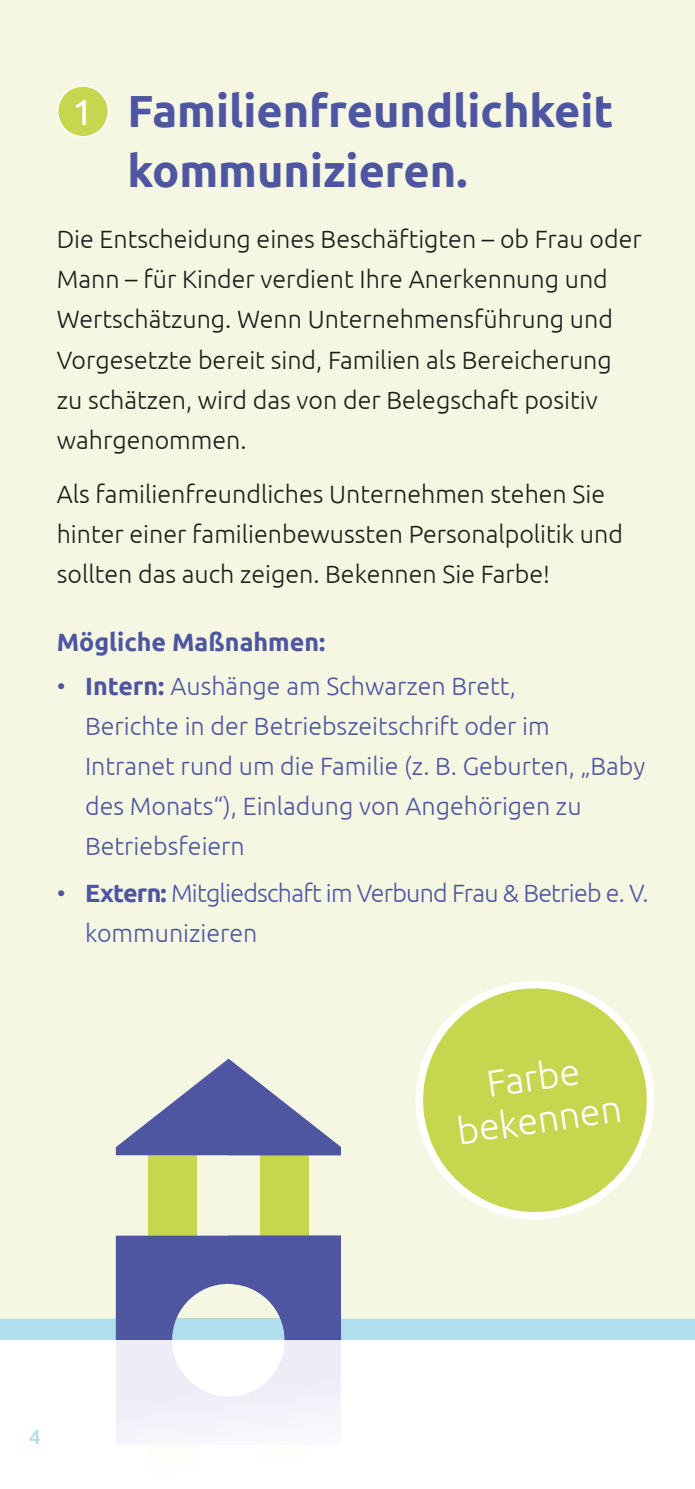
<style>
.page{position:relative;width:695px;height:1489px;background:#fff}
.page>*{position:absolute;margin:0;border:0;box-sizing:border-box;transform-origin:0 0}
.t1{font:700 45px/60px "Ubuntu";color:#4e56a2}
.t2{font:300 37.5px/42.5px "Ubuntu";color:#fff;text-align:center}
.t3{font:36.25px "Ubuntu";color:#fff}
.t4{font:300 25px/40px "Ubuntu";color:#1d1d1b}
.t5{font:300 25px/40px "Ubuntu";color:#4e56a2}
.t6{font:300 25px/40px "Ubuntu";letter-spacing:-.03em;color:#4e56a2}
.t7{font:700 25px "Ubuntu";color:#4e56a2}
.t8{font:20px "Arial";color:#b1deec}
.s1{font-weight:700}
</style>
<div class="page">
<div style="left:0;top:1318px;width:694px;height:21px;background:#b1deec"></div>
<div style="left:0;top:0;width:694px;height:1318px;background:#f5f7e3"></div>
<svg style="left:407px;top:972px;width:255px;height:255px;background:#dae38c"></svg>
<svg style="left:57px;top:85px;width:52px;height:53px;background:#d6e07f"></svg>
<div style="left:148px;top:1147px;width:48px;height:96px;background:#c7d64f"></div>
<div style="left:260px;top:1147px;width:49px;height:96px;background:#c7d64f"></div>
<svg style="left:116px;top:1058px;width:225px;height:97px;background:#9ba0c0"></svg>
<svg style="left:116px;top:1235px;width:225px;height:203px"></svg>
<h3 class="t3" style="left:72px;top:90px;width:22px">1</h3>
<h1 class="t1" style="left:128px;top:80px;width:487px">Familienfreundlichkeit kommunizieren.</h1>
<p class="t4" style="left:57px;top:219px;width:586px">Die Entscheidung eines Beschäftigten – ob Frau oder Mann – für Kinder verdient Ihre Anerkennung und Wertschätzung. Wenn Unternehmensführung und Vorgesetzte bereit sind, Familien als Bereicherung zu schätzen, wird das von der Belegschaft positiv wahrgenommen.</p>
<p class="t4" style="left:57px;top:473px;width:567px">Als familienfreundliches Unternehmen stehen Sie hinter einer familienbewussten Personalpolitik und sollten das auch zeigen. Bekennen Sie Farbe!</p>
<p class="t7" style="left:57px;top:627px;width:270px">Mögliche Maßnahmen:</p>
<p class="t5" style="left:85px;top:665px;width:561px;text-indent:-28px">• <span class="s1">Intern:</span> Aushänge am Schwarzen Brett,<br>Berichte in der Betriebszeitschrift oder im Intranet rund um die Familie (z. B. Geburten, „Baby des Monats“), Einladung von Angehörigen zu Betriebsfeiern</p>
<p class="t6" style="left:85px;top:872px;width:565px;text-indent:-28px">• <span class="s1">Extern:</span> Mitgliedschaft im Verbund Frau &amp; Betrieb e. V. kommunizieren</p>
<h2 class="t2" style="left:448px;top:1067px;width:167px;rotate:-8deg">Farbe bekennen</h2>
<p class="t8" style="left:30px;top:1422px;width:13px">4</p>
</div>
